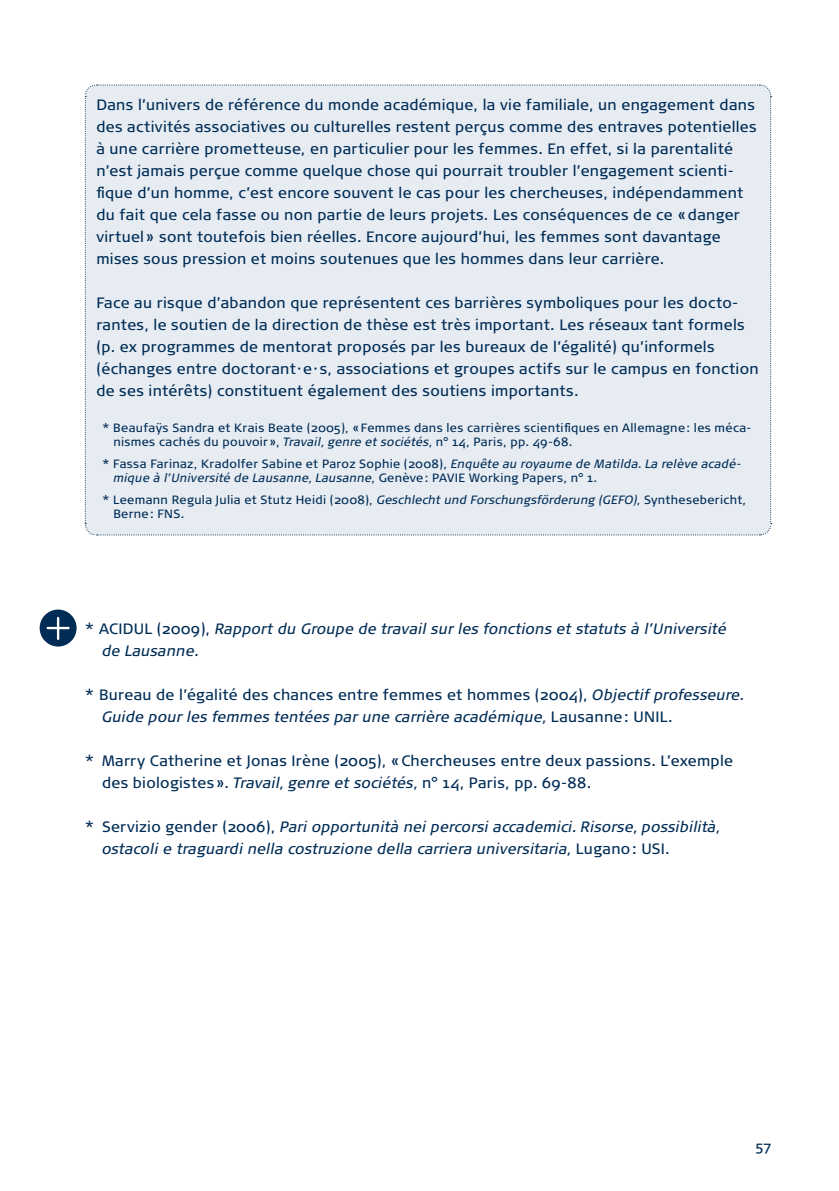
<style>
.page{position:relative;width:839px;height:1191px;background:#fff}
.page>*{position:absolute;margin:0;border:0;box-sizing:border-box;transform-origin:0 0}
.t1{font:15px/22px "Signa Normal";letter-spacing:.02em;color:#002c55}
.t2{font:italic 15px/22px "Signa Normal";letter-spacing:.015em;color:#002c55}
.t3{font:14px "Signa Normal";color:#002c55}
.t4{font:12px/14px "Signa Normal";letter-spacing:.03em;color:#002c55}
.s1{font-style:italic}
.s2{font-style:normal}
</style>
<div class="page">
<div style="left:84px;top:84px;width:688px;height:452px;background:#e7ecf3"></div>
<div style="left:40px;top:609px;width:37px;height:37px;background:#002c55;border-radius:50%"></div>
<hr style="left:57px;top:618px;width:2px;height:21px;background:#fff">
<hr style="left:48px;top:627px;width:21px;height:2px;background:#fff">
<p class="t1" style="left:96px;top:94px;width:662px">Dans l’univers de référence du monde académique, la vie familiale, un engagement dans des activités associatives ou culturelles restent perçus comme des entraves potentielles à une carrière prometteuse, en particulier pour les femmes. En effet, si la parentalité n’est jamais perçue comme quelque chose qui pourrait troubler l’engagement scienti&shy;fique d’un homme, c’est encore souvent le cas pour les chercheuses, indépendamment du fait que cela fasse ou non partie de leurs projets. Les conséquences de ce «danger virtuel» sont toutefois bien réelles. Encore aujourd’hui, les femmes sont davantage mises sous pression et moins soutenues que les hommes dans leur carrière.</p>
<p class="t1" style="left:96px;top:292px;width:664px">Face au risque d’abandon que représentent ces barrières symboliques pour les docto&shy;rantes, le soutien de la direction de thèse est très important. Les réseaux tant formels (p. ex programmes de mentorat proposés par les bureaux de l’égalité) qu’informels (échanges entre doctorant·e·s, associations et groupes actifs sur le campus en fonction de ses intérêts) constituent également des soutiens importants.</p>
<p class="t4" style="left:113px;top:421px;width:640px;text-indent:-11px">* Beaufaÿs Sandra et Krais Beate (2005), «Femmes dans les carrières scientifiques en Allemagne: les méca&shy;nismes cachés du pouvoir», <span class="s1">Travail, genre et sociétés,</span> n° 14, Paris, pp. 49-68.</p>
<p class="t4" style="left:113px;top:457px;width:629px;text-indent:-11px">* Fassa Farinaz, Kradolfer Sabine et Paroz Sophie (2008), <span class="s1">Enquête au royaume de Matilda. La relève acadé&shy;mique à l’Université de Lausanne, Lausanne,</span> Genève: PAVIE Working Papers, n° 1.</p>
<p class="t4" style="left:113px;top:493px;width:634px;text-indent:-11px">* Leemann Regula Julia et Stutz Heidi (2008), <span class="s1">Geschlecht und Forschungsförderung (GEFO),</span> Synthesebericht,<br>Berne: FNS.</p>
<p class="t2" style="left:102px;top:618px;width:626px;text-indent:-17px"><span class="s2">* ACIDUL (2009),</span> Rapport du Groupe de travail sur les fonctions et statuts à l’Université de Lausanne.</p>
<p class="t2" style="left:102px;top:684px;width:643px;text-indent:-17px"><span class="s2">* Bureau de l’égalité des chances entre femmes et hommes (2004),</span> Objectif professeure.<br>Guide pour les femmes tentées par une carrière académique, <span class="s2">Lausanne: Un il .</span></p>
<p class="t1" style="left:102px;top:750px;width:633px;text-indent:-17px">* Marry Catherine et Jonas I rène (2005), «Chercheuses entre deux passions. L’exemple des biologistes». <span class="s1">Travail, genre et sociétés,</span> n° 14, Paris, pp. 69-88.</p>
<p class="t2" style="left:102px;top:816px;width:620px;text-indent:-17px"><span class="s2">* Servizio gender (2006),</span> Pari opportunità nei percorsi accademici. Risorse, possibilità, ostacoli e traguardi nella costruzione della carriera universitaria, <span class="s2">Lugano: U SI .</span></p>
<p class="t3" style="left:756px;top:1137px;width:17px">57</p>
</div>
